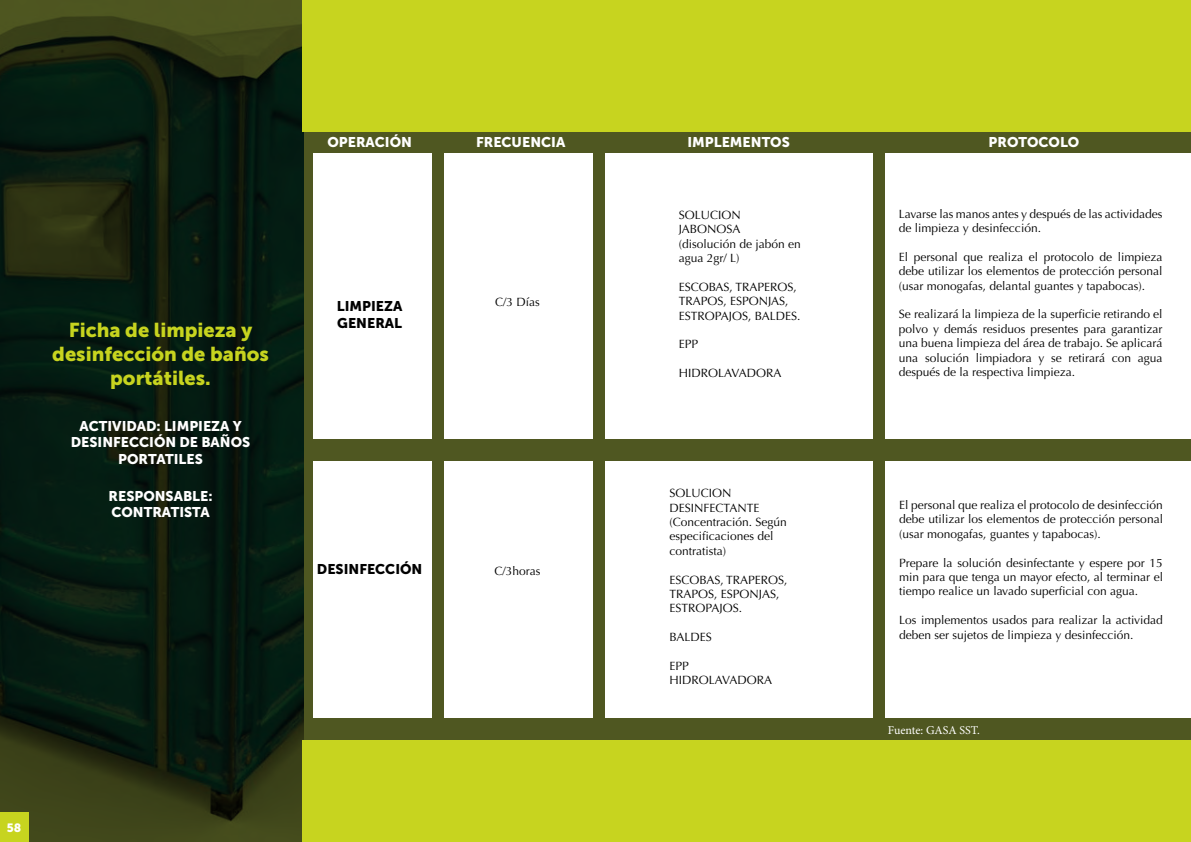
<style>
.page{position:relative;width:1191px;height:842px;background:#fff}
.page>*{position:absolute;margin:0;border:0;box-sizing:border-box;transform-origin:0 0}
.t1{font:20px/24px "Museo Sans 900";color:#c7d41f;text-align:center}
.t2{font:14px/16.8px "Museo Sans 900";color:#fff;text-align:center}
.t3{font:14px/16.8px "Museo Sans 900";color:#000}
.t4{font:12px/14.4px "Optima";color:#000}
.t5{font:12px "Minion Pro";color:#fff}
.t6{font:12px "Museo Sans 900";color:#fff}
</style>
<div class="page">
<svg style="left:0;top:0;width:304px;height:842px;background:#102111"></svg>
<div style="left:0;top:812px;width:28px;height:30px;background:#c7d41f"></div>
<div style="left:306px;top:131px;width:885px;height:22px;background:#4f5721"></div>
<div style="left:306px;top:439px;width:885px;height:21px;background:#4f5721"></div>
<div style="left:306px;top:718px;width:885px;height:22px;background:#4f5721"></div>
<div style="left:433px;top:65px;width:11px;height:747px;background:#4f5721"></div>
<div style="left:593px;top:65px;width:11px;height:747px;background:#4f5721"></div>
<div style="left:873px;top:65px;width:11px;height:747px;background:#4f5721"></div>
<div style="left:304px;top:65px;width:8px;height:747px;background:#4f5721"></div>
<div style="left:302px;top:0;width:889px;height:131px;background:#c7d41f"></div>
<div style="left:302px;top:740px;width:889px;height:102px;background:#c7d41f"></div>
<p class="t2" style="left:327px;top:134px;width:86px">OPERACIÓN</p>
<h1 class="t1" style="left:52px;top:318px;width:218px">Ficha de limpieza y desinfección de baños portátiles.</h1>
<p class="t2" style="left:71px;top:417px;width:181px">ACTIVIDAD: LIMPIEZA Y<br>DESINFECCIÓN DE BAÑOS<br>PORTATILES</p>
<p class="t2" style="left:109px;top:487px;width:105px;text-align:left">RESPONSABLE:<br>CONTRATISTA</p>
<p class="t3" style="left:337px;top:297px;width:67px">LIMPIEZA<br>GENERAL</p>
<p class="t3" style="left:317px;top:561px;width:107px">DESINFECCIÓN</p>
<p class="t6" style="left:7px;top:820px;width:16px">58</p>
<p class="t2" style="left:476px;top:134px;width:91px">FRECUENCIA</p>
<p class="t2" style="left:687px;top:134px;width:104px">IMPLEMENTOS</p>
<p class="t2" style="left:988px;top:134px;width:92px">PROTOCOLO</p>
<p class="t4" style="left:495px;top:294px;width:46px">C/3 Días</p>
<p class="t4" style="left:494px;top:563px;width:47px">C/3horas</p>
<p class="t4" style="left:678px;top:208px;width:124px">SOLUCION<br>JABONOSA (disolución de jabón en agua 2gr/ L)</p>
<p class="t4" style="left:678px;top:280px;width:123px">ESCOBAS, TRAPEROS,<br>TRAPOS, ESPONJAS,<br>ESTROPAJOS, BALDES.</p>
<p class="t4" style="left:678px;top:337px;width:21px">EPP</p>
<p class="t4" style="left:678px;top:366px;width:104px">HIDROLAVADORA</p>
<p class="t4" style="left:669px;top:486px;width:119px">SOLUCION<br>DESINFECTANTE (Concentración. Según especificaciones del contratista)</p>
<p class="t4" style="left:669px;top:572px;width:120px">ESCOBAS, TRAPEROS,<br>TRAPOS, ESPONJAS,<br>ESTROPAJOS.</p>
<p class="t4" style="left:669px;top:630px;width:44px">BALDES</p>
<p class="t4" style="left:669px;top:659px;width:104px">EPP<br>HIDROLAVADORA</p>
<p class="t4" style="left:899px;top:206px;width:265px">Lavarse las manos antes y después de las actividades de limpieza y desinfección.</p>
<p class="t4" style="left:899px;top:250px;width:265px;text-align:justify">El personal que realiza el protocolo de limpieza debe utilizar los elementos de protección personal (usar monogafas, delantal guantes y tapabocas).</p>
<p class="t4" style="left:899px;top:307px;width:265px;text-align:justify">Se realizará la limpieza de la superficie retirando el polvo y demás residuos presentes para garantizar una buena limpieza del área de trabajo. Se aplicará una solución limpiadora y se retirará con agua después de la respectiva limpieza.</p>
<p class="t4" style="left:899px;top:498px;width:265px;text-align:justify">El personal que realiza el protocolo de desinfección debe utilizar los elementos de protección personal (usar monogafas, guantes y tapabocas).</p>
<p class="t4" style="left:899px;top:555px;width:265px;text-align:justify">Prepare la solución desinfectante y espere por 15 min para que tenga un mayor efecto, al terminar el tiempo realice un lavado superficial con agua.</p>
<p class="t4" style="left:899px;top:613px;width:265px">Los implementos usados para realizar la actividad deben ser sujetos de limpieza y desinfección.</p>
<p class="t5" style="left:888px;top:722px;width:93px">Fuente: GASA SST.</p>
</div>
